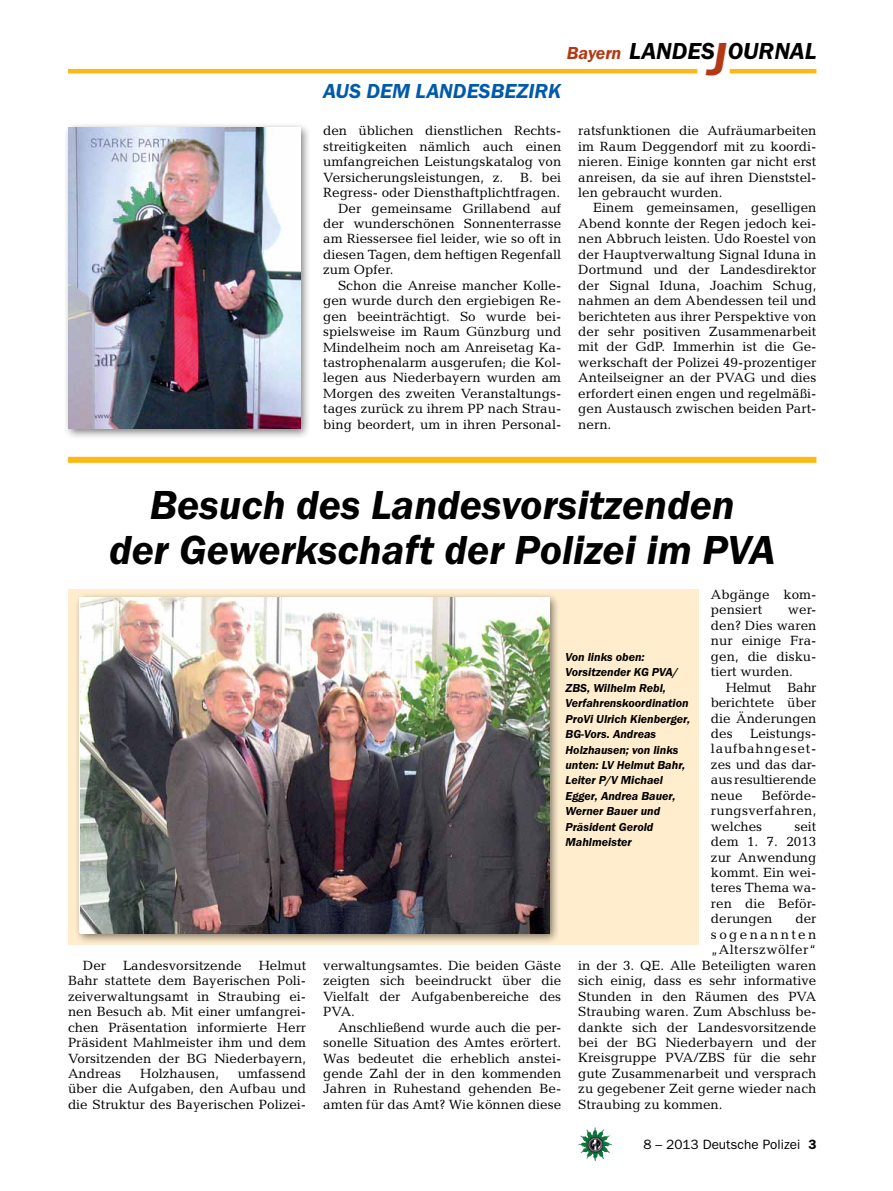
<style>
.page{position:relative;width:893px;height:1191px;background:#fff}
.page>*{position:absolute;margin:0;border:0;box-sizing:border-box;transform-origin:0 0}
.t1{font:italic 600 42px/45px "Franklin Gothic Itc T";color:#000;text-align:center}
.t2{font:italic 600 24px "Franklin Gothic Itc T";color:#000}
.t3{font:italic 600 21px "Franklin Gothic Itc T";color:#005baa}
.t4{font:italic 600 18px "Franklin Gothic Itc T";letter-spacing:-.01em;color:#b33916}
.t5{font:13.5px/15.5px "Candida";color:#000;text-align:justify}
.t6{font:13.5px "Franklin Gothic";color:#000}
.t7{font:13.5px "Candida";letter-spacing:.03em;color:#000}
.t8{font:13.5px "Candida";letter-spacing:.175em;color:#000}
.t9{font:italic 600 12px/15.5px "Franklin Gothic Itc T";color:#000}
.s1{font-size:48px;color:#b33916}
.s2{font-weight:600}
</style>
<div class="page">
<img style="left:578px;top:1127px;width:17px;height:25px">
<hr style="left:730px;top:69px;width:86px;height:4px;background:#fdb913">
<hr style="left:68px;top:69px;width:629px;height:4px;background:#fdb913">
<div style="left:68px;top:589px;width:630px;height:355px;background:#ffedce"></div>
<div style="left:63px;top:122px;width:249px;height:318px;background:#000;opacity:.5"></div>
<img style="left:68px;top:127px;width:232px;height:302px">
<div style="left:68px;top:457px;width:748px;height:6px;background:#fdb913"></div>
<div style="left:74px;top:592px;width:487px;height:352px;background:#000;opacity:.5"></div>
<img style="left:80px;top:597px;width:469px;height:336px">
<h3 class="t4" style="left:567px;top:42px;width:56px">Bayern</h3>
<h2 class="t2" style="left:629px;top:37px;width:189px">LANDES<span class="s1">J</span>OURNAL</h2>
<h3 class="t3" style="left:323px;top:79px;width:14px">aus</h3>
<h3 class="t3" style="left:366px;top:79px;width:16px">dem</h3>
<h3 class="t3" style="left:415px;top:79px;width:14px">landesbe</h3>
<h3 class="t3" style="left:516px;top:79px;width:46px">zirk</h3>
<p class="t5" style="left:323px;top:123px;width:240px">den üblichen dienstlichen Rechts&shy;streitigkeiten nämlich auch einen umfangreichen Leistungskatalog von Versicherungsleistungen, z.</p>
<p class="t5" style="left:520px;top:169px;width:43px">B. bei</p>
<p class="t5" style="left:323px;top:185px;width:239px">Regress- oder Diensthaftplichtfragen.</p>
<p class="t5" style="left:338px;top:200px;width:225px">Der gemeinsame Grillabend auf</p>
<p class="t5" style="left:323px;top:216px;width:240px">der wunderschönen Sonnenterrasse</p>
<p class="t5" style="left:323px;top:231px;width:240px">am Riessersee fiel leider, wie so oft in</p>
<p class="t5" style="left:323px;top:246px;width:240px">diesen Tagen, dem heftigen Regenfall</p>
<p class="t5" style="left:323px;top:262px;width:72px">zum Opfer.</p>
<p class="t5" style="left:338px;top:277px;width:225px">Schon die Anreise mancher Kolle-</p>
<p class="t5" style="left:323px;top:293px;width:240px">gen wurde durch den ergiebigen Re-</p>
<p class="t5" style="left:323px;top:308px;width:240px">gen beeinträchtigt. So wurde bei-</p>
<p class="t5" style="left:323px;top:324px;width:240px">spielsweise im Raum Günzburg und</p>
<p class="t5" style="left:323px;top:339px;width:240px">Mindelheim noch am Anreisetag Ka-</p>
<p class="t5" style="left:323px;top:355px;width:240px">tastrophenalarm ausgerufen; die Kol-</p>
<p class="t5" style="left:323px;top:370px;width:240px">legen aus Niederbayern wurden am</p>
<p class="t5" style="left:323px;top:385px;width:240px">Morgen des zweiten Veranstaltungs-</p>
<p class="t5" style="left:323px;top:401px;width:240px">tages zurück zu ihrem PP nach Strau-</p>
<p class="t5" style="left:323px;top:416px;width:240px">bing beordert, um in ihren Personal-</p>
<p class="t5" style="left:578px;top:123px;width:240px">ratsfunktionen die Aufräumarbeiten im Raum Deggendorf mit zu koordi&shy;nieren. Einige konnten gar nicht erst anreisen, da sie auf ihren Dienststel&shy;len gebraucht wurden.</p>
<p class="t5" style="left:578px;top:200px;width:240px;text-indent:15px">Einem gemeinsamen, geselligen Abend konnte der Regen jedoch kei&shy;nen Abbruch leisten. Udo Roestel von der Hauptverwaltung Signal Iduna in Dortmund und der Landesdirektor der Signal Iduna, Joachim Schug, nahmen an dem Abendessen teil und berichteten aus ihrer Perspektive von der sehr positiven Zusammenarbeit mit der GdP. Immerhin ist die Ge&shy;werkschaft der Polizei 49-prozentiger Anteilseigner an der PVAG und dies erfordert einen engen und regelmäßi&shy;gen Austausch zwischen beiden Part&shy;nern.</p>
<h1 class="t1" style="left:109px;top:481px;width:668px">Besuch des Landesvorsitzenden<br>der Gewerkschaft der Polizei im PVA</h1>
<p class="t5" style="left:68px;top:957px;width:240px;text-indent:15px">Der Landesvorsitzende Helmut Bahr stattete dem Bayerischen Poli&shy;zeiverwaltungsamt in Straubing ei&shy;nen Besuch ab. Mit einer umfangrei&shy;chen Präsentation informierte Herr Präsident Mahlmeister ihm und dem Vorsitzenden der BG Niederbayern, Andreas</p>
<p class="t5" style="left:68px;top:1065px;width:240px;text-indent:170px">umfassend über die Aufgaben, den Aufbau und die Struktur des Bayerischen Polizei-</p>
<p class="t5" style="left:140px;top:1065px;width:81px">Holzhausen,</p>
<p class="t5" style="left:711px;top:586px;width:107px">Abgänge kom&shy;pensiert</p>
<p class="t5" style="left:711px;top:602px;width:107px;text-indent:77px">wer&shy;den? Dies waren nur einige Fra&shy;gen, die disku&shy;tiert wurden.</p>
<p class="t5" style="left:711px;top:679px;width:107px;text-indent:15px">Helmut Bahr berichtete über die Änderungen des</p>
<p class="t9" style="left:566px;top:649px;width:126px">Von links oben:<br>Vorsitzender KG PVA/<br>ZBS, Wilhelm Rebl,<br>Verfahrenskoordination<br>ProVi Ulrich Kienberger,<br>BG-Vors. Andreas<br>Holzhausen; von links unten: LV Helmut Bahr,<br>Leiter P/V Michael<br>Egger, Andrea Bauer,<br>Werner Bauer und<br>Präsident Gerold<br>Mahlmeister</p>
<p class="t5" style="left:711px;top:725px;width:107px;text-indent:39px">Leistungs&shy;laufbahngeset&shy;zes und das dar&shy;aus resultierende neue</p>
<p class="t5" style="left:711px;top:787px;width:107px;text-indent:51px">Beförde&shy;rungsverfahren, welches</p>
<p class="t5" style="left:711px;top:818px;width:107px;text-indent:83px">seit dem 1. 7. 2013 zur Anwendung kommt. Ein wei&shy;teres Thema wa&shy;ren die Beför&shy;derungen</p>
<p class="t5" style="left:795px;top:911px;width:23px">der</p>
<p class="t8" style="left:711px;top:926px;width:107px">sogenannten</p>
<p class="t7" style="left:711px;top:942px;width:107px">„Alterszwölfer“</p>
<p class="t5" style="left:578px;top:957px;width:240px">in der 3. QE. Alle Beteiligten waren</p>
<p class="t5" style="left:578px;top:973px;width:240px">sich einig, dass es sehr informative</p>
<p class="t5" style="left:578px;top:988px;width:240px">Stunden in den Räumen des PVA</p>
<p class="t5" style="left:578px;top:1003px;width:240px">Straubing waren. Zum Abschluss be-</p>
<p class="t5" style="left:578px;top:1019px;width:240px">dankte sich der Landesvorsitzende</p>
<p class="t5" style="left:578px;top:1034px;width:240px">bei der BG Niederbayern und der</p>
<p class="t5" style="left:578px;top:1050px;width:240px">Kreisgruppe PVA/ZBS für die sehr</p>
<p class="t5" style="left:578px;top:1065px;width:240px">gute Zusammenarbeit und versprach</p>
<p class="t5" style="left:578px;top:1081px;width:240px">zu gegebener Zeit gerne wieder nach</p>
<p class="t5" style="left:578px;top:1096px;width:146px">Straubing zu kommen.</p>
<p class="t5" style="left:323px;top:957px;width:240px">verwaltungsamtes. Die beiden Gäste zeigten sich beeindruckt über die Vielfalt der Aufgabenbereiche des PVA.</p>
<p class="t5" style="left:323px;top:1019px;width:240px;text-indent:15px">Anschließend wurde auch die per&shy;sonelle Situation des Amtes erörtert.<br>Was bedeutet die erheblich anstei&shy;gende Zahl der in den kommenden Jahren in Ruhestand gehenden Be&shy;amten für das Amt? Wie können diese</p>
<p class="t6" style="left:643px;top:1136px;width:175px">8 – 2013 Deutsche Polizei <span class="s2">3</span></p>
</div>
